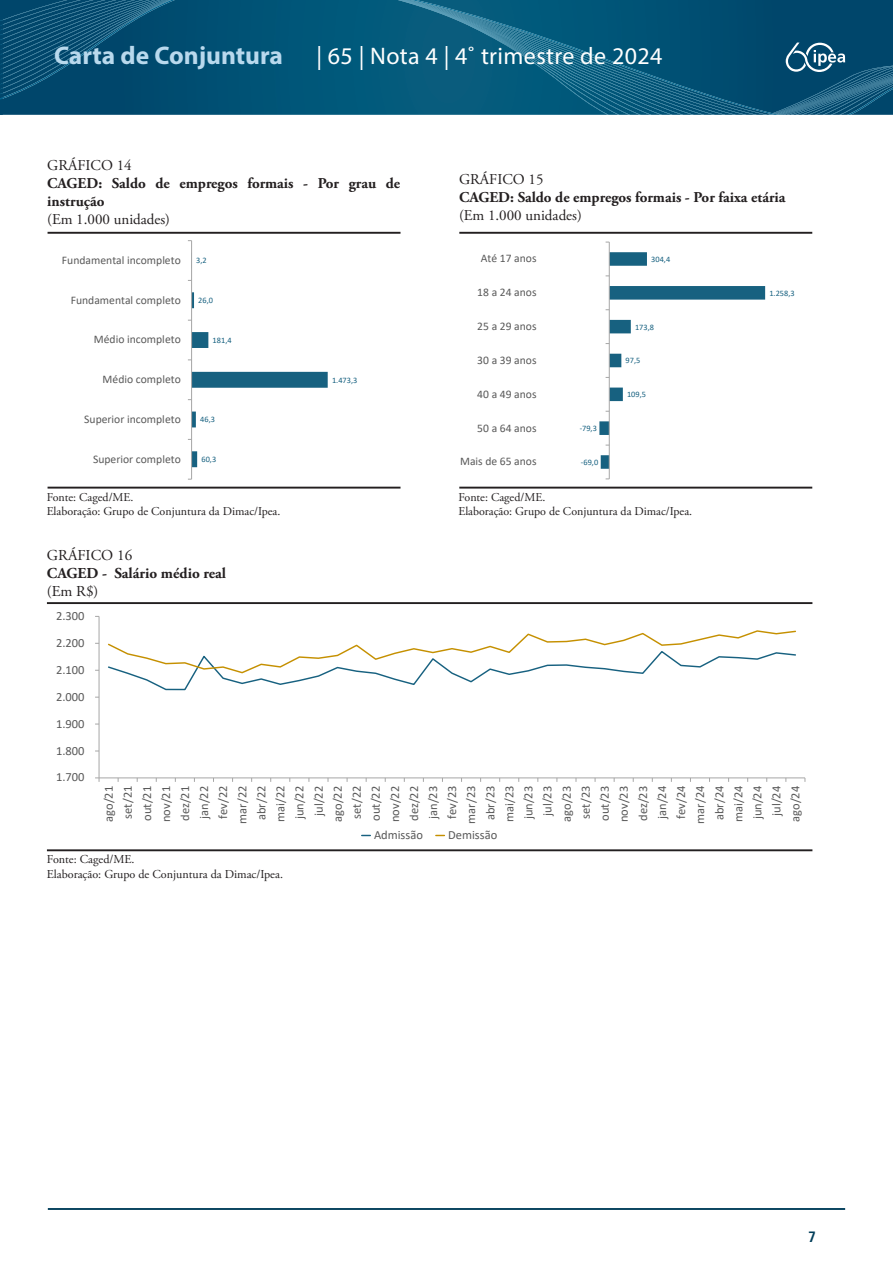
<style>
.page{position:relative;width:893px;height:1263px;background:#fff}
.page>*{position:absolute;margin:0;border:0;box-sizing:border-box;transform-origin:0 0}
.t1{font:700 25.5px "Myriad Pro";color:#b9d9ed}
.t2{font:24px "Myriad Pro";letter-spacing:.015em;color:#fff}
.t3{font:700 15.15px "Adobe Garamond Pro";color:#231f20}
.t4{font:15.15px "Adobe Garamond Pro";color:#231f20}
.t5{font:700 15px/18px "Adobe Garamond Pro";color:#231f20}
.t6{font:15px "Adobe Garamond Pro";color:#231f20}
.t7{font:700 condensed 15px "Frutiger LT Pro";color:#013d59}
.t8{font:12.45px/19px "Calibri";color:#595959;text-align:right}
.t9{font:12.15px "Adobe Garamond Pro";color:#231f20}
.t10{font:12px "Adobe Garamond Pro";color:#231f20}
.t11{font:11.55px "Calibri";color:#595959}
.t12{font:8.25px "Calibri";color:#176180}
</style>
<div class="page">
<hr style="left:48px;top:1208px;width:797px;height:2px;background:#013d59">
<div style="left:175px;top:0;width:223px;height:115px;background:#005578"></div>
<svg style="left:0;top:0;width:175px;height:115px"></svg>
<svg style="left:398px;top:0;width:495px;height:115px"></svg>
<hr style="left:48px;top:487px;width:352px;height:2px;background:#231f20">
<hr style="left:48px;top:232px;width:352px;height:2px;background:#231f20">
<hr style="left:191px;top:241px;width:1px;height:238px;background:#a6a6a6">
<svg style="left:188px;top:280px;width:140px;height:187px"></svg>
<hr style="left:459px;top:487px;width:353px;height:2px;background:#231f20">
<hr style="left:459px;top:232px;width:353px;height:2px;background:#231f20">
<hr style="left:609px;top:242px;width:1px;height:237px;background:#a6a6a6">
<svg style="left:599px;top:252px;width:166px;height:217px"></svg>
<hr style="left:47px;top:849px;width:765px;height:2px;background:#231f20">
<hr style="left:47px;top:602px;width:765px;height:2px;background:#231f20">
<hr style="left:99px;top:616px;width:1px;height:162px;background:#a6a6a6">
<hr style="left:99px;top:778px;width:706px;height:1px;background:#a6a6a6">
<svg style="left:108px;top:630px;width:688px;height:61px"></svg>
<h1 class="t1" style="left:54px;top:39px;width:230px">Carta de Conjuntura</h1>
<h2 class="t2" style="left:316px;top:41px;width:347px">| 65 | Nota 4 | 4˚ trimestre de 2024</h2>
<p class="t6" style="left:47px;top:156px;width:86px">GRÁFICO 14</p>
<p class="t5" style="left:47px;top:174px;width:354px">CAGED: Saldo de empregos formais - Por grau de instrução</p>
<p class="t6" style="left:47px;top:210px;width:124px">(Em 1.000 unidades)</p>
<p class="t11" style="left:62px;top:252px;width:120px">Fundamental incompleto</p>
<p class="t11" style="left:71px;top:292px;width:112px">Fundamental completo</p>
<p class="t11" style="left:94px;top:331px;width:88px">Médio incompleto</p>
<p class="t11" style="left:103px;top:371px;width:80px">Médio completo</p>
<p class="t11" style="left:84px;top:411px;width:98px">Superior incompleto</p>
<p class="t11" style="left:93px;top:451px;width:89px">Superior completo</p>
<p class="t12" style="left:196px;top:255px;width:12px">3,2</p>
<p class="t12" style="left:198px;top:295px;width:16px">26,0</p>
<p class="t12" style="left:213px;top:334px;width:21px">181,4</p>
<p class="t12" style="left:200px;top:414px;width:16px">46,3</p>
<p class="t12" style="left:201px;top:454px;width:16px">60,3</p>
<p class="t10" style="left:47px;top:490px;width:88px">Fonte: Caged/ME.</p>
<p class="t10" style="left:47px;top:504px;width:235px">Elaboração: Grupo de Conjuntura da Dimac/Ipea.</p>
<p class="t4" style="left:47px;top:546px;width:87px">GRÁFICO 16</p>
<p class="t3" style="left:47px;top:564px;width:181px">CAGED - Salário médio real</p>
<p class="t4" style="left:47px;top:582px;width:53px">(Em R$)</p>
<p class="t8" style="left:56px;top:606px;width:30px">2.300</p>
<p class="t8" style="left:56px;top:633px;width:30px">2.200</p>
<p class="t8" style="left:56px;top:660px;width:30px">2.100</p>
<p class="t8" style="left:56px;top:687px;width:30px">2.000</p>
<p class="t8" style="left:56px;top:714px;width:30px">1.900</p>
<p class="t8" style="left:56px;top:740px;width:30px">1.800</p>
<p class="t8" style="left:56px;top:767px;width:30px">1.700</p>
<p class="t12" style="left:332px;top:374px;width:27px">1.473,3</p>
<p class="t6" style="left:459px;top:170px;width:86px">GRÁFICO 15</p>
<p class="t5" style="left:459px;top:188px;width:328px">CAGED: Saldo de empregos formais - Por faixa etária</p>
<p class="t6" style="left:459px;top:206px;width:124px">(Em 1.000 unidades)</p>
<p class="t11" style="left:481px;top:250px;width:57px">Até 17 anos</p>
<p class="t11" style="left:477px;top:284px;width:61px">18 a 24 anos</p>
<p class="t11" style="left:477px;top:318px;width:61px">25 a 29 anos</p>
<p class="t11" style="left:477px;top:352px;width:61px">30 a 39 anos</p>
<p class="t11" style="left:477px;top:386px;width:61px">40 a 49 anos</p>
<p class="t11" style="left:477px;top:420px;width:61px">50 a 64 anos</p>
<p class="t11" style="left:460px;top:453px;width:78px">Mais de 65 anos</p>
<p class="t12" style="left:580px;top:422px;width:19px">-79,3</p>
<p class="t12" style="left:581px;top:456px;width:19px">-69,0</p>
<p class="t12" style="left:651px;top:253px;width:20px">304,4</p>
<p class="t12" style="left:635px;top:321px;width:20px">173,8</p>
<p class="t12" style="left:626px;top:355px;width:16px">97,5</p>
<p class="t12" style="left:627px;top:389px;width:20px">109,5</p>
<p class="t10" style="left:458px;top:490px;width:88px">Fonte: Caged/ME.</p>
<p class="t10" style="left:458px;top:504px;width:235px">Elaboração: Grupo de Conjuntura da Dimac/Ipea.</p>
<p class="t12" style="left:769px;top:287px;width:27px">1.258,3</p>
<p class="t8" style="left:99px;top:824px;width:39px;rotate:-90deg">ago/21 set/21 out/21 nov/21 dez/21 jan/22 fev/22 mar/22 abr/22 mai/22 jun/22 jul/22 ago/22 set/22 out/22 nov/22 dez/22 jan/23 fev/23 mar/23 abr/23 mai/23 jun/23 jul/23 ago/23 set/23 out/23 nov/23 dez/23 jan/24 fev/24 mar/24 abr/24 mai/24 jun/24 jul/24 ago/24</p>
<p class="t8" style="left:374px;top:825px;width:51px">Admissão</p>
<p class="t8" style="left:448px;top:825px;width:51px">Demissão</p>
<p class="t9" style="left:47px;top:852px;width:89px">Fonte: Caged/ME.</p>
<p class="t9" style="left:47px;top:867px;width:238px">Elaboração: Grupo de Conjuntura da Dimac/Ipea.</p>
<p class="t7" style="left:808px;top:1228px;width:9px">7</p>
</div>
